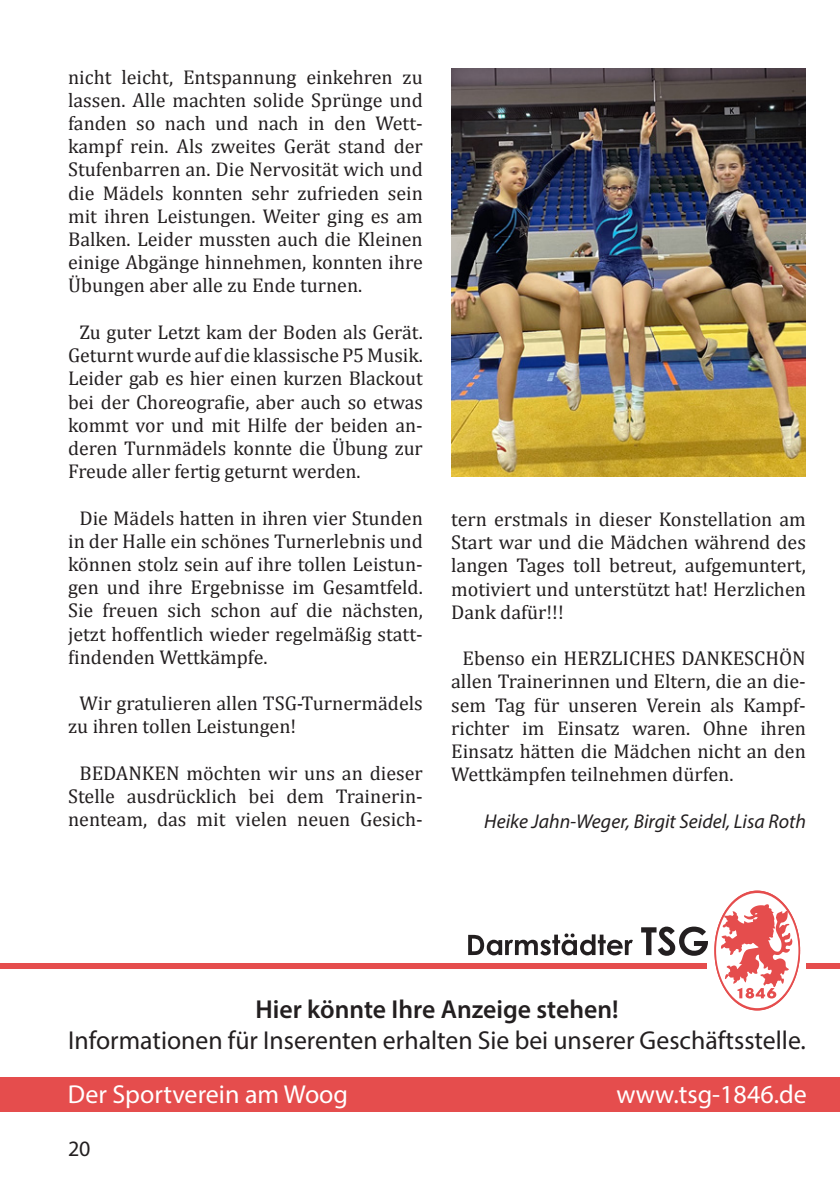
<style>
.page{position:relative;width:840px;height:1191px;background:#fff}
.page>*{position:absolute;margin:0;border:0;box-sizing:border-box;transform-origin:0 0}
.t1{font:26px "Myriad Pro";color:#231f20}
.t2{font:26px "Myriad Pro";color:#fff}
.t3{font:600 26px "Myriad Pro";color:#231f20}
.t4{font:22px "Myriad Pro";color:#231f20}
.t5{font:20px/23.2px "Cambria";color:#231f20;text-align:justify}
.t6{font:italic 20px "Myriad Pro";color:#231f20}
</style>
<div class="page">
<img style="left:451px;top:68px;width:354px;height:408px">
<div style="left:805px;top:963px;width:34px;height:5px;background:#e54d4d"></div>
<div style="left:0;top:963px;width:706px;height:5px;background:#e54d4d"></div>
<svg style="left:641px;top:926px;width:66px;height:29px"></svg>
<svg style="left:468px;top:933px;width:164px;height:22px"></svg>
<svg style="left:714px;top:890px;width:85px;height:120px"></svg>
<div style="left:0;top:1077px;width:839px;height:34px;background:#e54d4d"></div>
<p class="t5" style="left:68px;top:65px;width:356px">nicht leicht, Entspannung einkehren zu lassen. Alle machten solide Sprünge und fanden so nach und nach in den Wett&shy;kampf rein. Als zweites Gerät stand der Stufenbarren an. Die Nervosität wich und die Mädels konnten sehr zufrieden sein mit ihren Leistungen. Weiter ging es am Balken. Leider mussten auch die Kleinen einige Abgänge hinnehmen, konnten ihre Übungen aber alle zu Ende turnen.</p>
<p class="t5" style="left:68px;top:320px;width:356px;text-indent:11px">Zu guter Letzt kam der Boden als Gerät.<br>Geturnt wurde auf die klassische P5 Musik.<br>Leider gab es hier einen kurzen Blackout bei der Choreografie, aber auch so etwas kommt vor und mit Hilfe der beiden an&shy;deren Turnmädels konnte die Übung zur Freude aller fertig geturnt werden.</p>
<p class="t5" style="left:68px;top:506px;width:356px;text-indent:11px">Die Mädels hatten in ihren vier Stunden in der Halle ein schönes Turnerlebnis und können stolz sein auf ihre tollen Leistun&shy;gen und ihre Ergebnisse im Gesamtfeld.<br>Sie freuen sich schon auf die nächsten, jetzt hoffentlich wieder regelmäßig statt&shy;findenden Wettkämpfe.</p>
<p class="t5" style="left:68px;top:691px;width:356px;text-indent:11px">Wir gratulieren allen TSG-Turnermädels zu ihren tollen Leistungen!</p>
<p class="t5" style="left:68px;top:761px;width:356px;text-align:center">BEDANKEN möchten wir uns an dieser<br>Stelle ausdrücklich bei dem Trainerin&shy;nenteam, das mit vielen neuen Gesich-</p>
<p class="t5" style="left:451px;top:507px;width:356px">tern erstmals in dieser Konstellation am Start war und die Mädchen während des langen Tages toll betreut, aufgemuntert, motiviert und unterstützt hat! Herzlichen Dank dafür!!!</p>
<p class="t5" style="left:451px;top:646px;width:356px;text-indent:11px">Ebenso ein HERZLICHES DANKESCHÖN allen Trainerinnen und Eltern, die an die&shy;sem Tag für unseren Verein als Kampf&shy;richter im Einsatz waren. Ohne ihren Einsatz hätten die Mädchen nicht an den Wettkämpfen teilnehmen dürfen.</p>
<p class="t6" style="left:484px;top:808px;width:323px">Heike Jahn-Weger, Birgit Seidel, Lisa Roth</p>
<h1 class="t3" style="left:255px;top:992px;width:364px">Hier könnte Ihre Anzeige stehen!</h1>
<h1 class="t1" style="left:68px;top:1024px;width:739px">Informationen für Inserenten erhalten Sie bei unserer Geschäftsstelle.</h1>
<h1 class="t2" style="left:68px;top:1078px;width:281px">Der Sportverein am Woog</h1>
<h1 class="t2" style="left:616px;top:1078px;width:192px">www.tsg-1846.de</h1>
<p class="t4" style="left:68px;top:1135px;width:24px">20</p>
</div>
